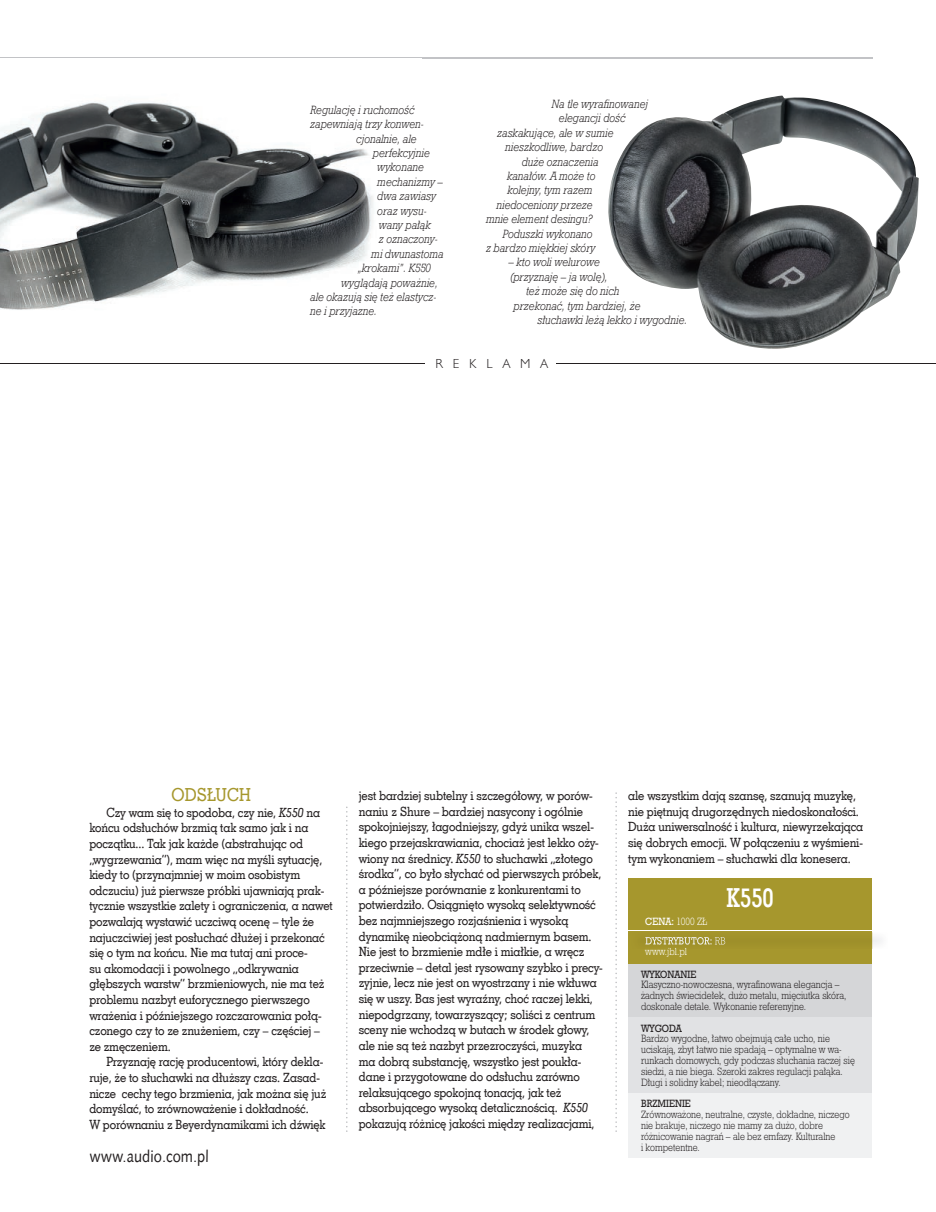
<style>
.page{position:relative;width:936px;height:1212px;background:#fff}
.page>*{position:absolute;margin:0;border:0;box-sizing:border-box;transform-origin:0 0}
.t1{font:26.25px "Geo Slab 703 Bd EU";color:#fff;scale:.8 1}
.t2{font:18px "Geo Slab 703 Md EU";color:#a6972d;scale:.9 1}
.t3{font:16.5px "Humanst 531 EU";color:#231f20;scale:.9 1}
.t4{font:12.75px/15.6px "Geo Slab 703 Md EU";letter-spacing:-.01em;color:#231f20;scale:.9 1}
.t5{font:italic 12px "Geo Slab 712 Lt EU";color:#231f20;scale:.9 1}
.t6{font:300 12px "Humanst 521 Lt PL";color:#231f20}
.t7{font:9px/10.8px "Geo Slb 712 Lt PL";color:#231f20;scale:.9 1}
.t8{font:9px "Geo Slb 712 Md PL";color:#231f20;scale:.9 1}
.t9{font:9px "Geo Slb 712 Lt PL";color:#fff;scale:.9 1}
.s1{font-style:italic}
.s2{font-family:"Geo Slb 712 Md PL"}
</style>
<div class="page">
<hr style="left:0;top:58px;width:872px;height:1px;background:#c2c3c6">
<hr style="left:0;top:363px;width:935px;height:1px;background:#231f20">
<div style="left:425px;top:357px;width:130px;height:13px;background:#fff"></div>
<div style="left:628px;top:1001px;width:244px;height:157px;background:#f0f1f2"></div>
<div style="left:628px;top:963px;width:244px;height:129px;background:#e1e2e4"></div>
<div style="left:628px;top:963px;width:244px;height:54px;background:#d5d6d8"></div>
<div style="left:628px;top:878px;width:244px;height:85px;background:#a6972d"></div>
<img style="left:645px;top:932px;width:236px;height:17px">
<img style="left:645px;top:937px;width:66px;height:7px">
<svg style="left:714px;top:937px;width:11px;height:7px"></svg>
<img style="left:645px;top:948px;width:41px;height:1px">
<hr style="left:628px;top:930px;width:244px;height:1px;background:#fff">
<svg style="left:346px;top:806px;width:1px;height:326px"></svg>
<svg style="left:615px;top:792px;width:2px;height:340px"></svg>
<img style="left:608px;top:96px;width:310px;height:253px">
<img style="left:0;top:58px;width:421px;height:252px">
<p class="t5" style="left:310px;top:102px;width:117px">Regulację i ruchomość</p>
<p class="t5" style="left:310px;top:117px;width:128px">zapewniają trzy konwen-</p>
<p class="t5" style="left:356px;top:131px;width:68px">cjonalnie, ale</p>
<p class="t5" style="left:373px;top:145px;width:65px">perfekcyjnie</p>
<p class="t5" style="left:377px;top:160px;width:53px">wykonane</p>
<p class="t5" style="left:377px;top:174px;width:74px">mechanizmy –</p>
<p class="t5" style="left:377px;top:189px;width:67px">dwa zawiasy</p>
<p class="t5" style="left:377px;top:203px;width:56px">oraz wysu-</p>
<p class="t5" style="left:379px;top:217px;width:59px">wany pałąk</p>
<p class="t5" style="left:379px;top:232px;width:67px">z oznaczony-</p>
<p class="t5" style="left:371px;top:246px;width:82px">mi dwunastoma</p>
<p class="t5" style="left:358px;top:261px;width:82px">„krokami”. K550</p>
<p class="t5" style="left:341px;top:275px;width:108px">wyglądają poważnie,</p>
<p class="t5" style="left:310px;top:289px;width:142px">ale okazują się też elastycz-</p>
<p class="t5" style="left:310px;top:304px;width:75px">ne i przyjazne.</p>
<p class="t5" style="left:551px;top:96px;width:109px">Na tle wyrafinowanej</p>
<p class="t5" style="left:559px;top:111px;width:75px">elegancji dość</p>
<p class="t5" style="left:497px;top:125px;width:131px">zaskakujące, ale w sumie</p>
<p class="t5" style="left:505px;top:140px;width:110px">nieszkodliwe, bardzo</p>
<p class="t5" style="left:522px;top:154px;width:87px">duże oznaczenia</p>
<p class="t5" style="left:507px;top:168px;width:100px">kanałów. A może to</p>
<p class="t5" style="left:507px;top:183px;width:96px">kolejny, tym razem</p>
<p class="t5" style="left:497px;top:197px;width:108px">niedoceniony przeze</p>
<p class="t5" style="left:486px;top:212px;width:120px">mnie element desingu?</p>
<p class="t5" style="left:502px;top:226px;width:102px">Poduszki wykonano</p>
<p class="t5" style="left:486px;top:240px;width:123px">z bardzo miękkiej skóry</p>
<p class="t5" style="left:508px;top:255px;width:103px">– kto woli welurowe</p>
<p class="t5" style="left:510px;top:269px;width:110px">(przyznaję – ja wolę),</p>
<p class="t5" style="left:526px;top:284px;width:105px">też może się do nich</p>
<p class="t5" style="left:514px;top:298px;width:143px">przekonać, tym bardziej, że</p>
<p class="t5" style="left:537px;top:312px;width:168px">słuchawki leżą lekko i wygodnie.</p>
<p class="t6" style="left:435px;top:356px;width:114px">R E K L A M A</p>
<h2 class="t2" style="left:171px;top:784px;width:90px">ODSŁUCH</h2>
<p class="t4" style="left:89px;top:804px;width:272px;text-indent:17px">Czy wam się to spodoba, czy nie, <span class="s1">K550</span> na końcu odsłuchów brzmią tak samo jak i na początku... Tak jak każde (abstrahując od „wygrzewania”), mam więc na myśli sytuację, kiedy to (przynajmniej w moim osobistym odczuciu) już pierwsze próbki ujawniają prak&shy;tycznie wszystkie zalety i ograniczenia, a nawet pozwalają wystawić uczciwą ocenę – tyle że najuczciwiej jest posłuchać dłużej i przekonać się o tym na końcu. Nie ma tutaj ani proce-<br>su akomodacji i powolnego „odkrywania głębszych warstw” brzmieniowych, nie ma też problemu nazbyt euforycznego pierwszego wrażenia i późniejszego rozczarowania połą&shy;czonego czy to ze znużeniem, czy – częściej – ze zmęczeniem.</p>
<p class="t4" style="left:89px;top:1054px;width:265px;text-indent:17px">Przyznaję rację producentowi, który dekla&shy;ruje, że to słuchawki na dłuższy czas. Zasad&shy;nicze cechy tego brzmienia, jak można się już domyślać, to zrównoważenie i dokładność.<br>W porównaniu z Beyerdynamikami ich dźwięk</p>
<p class="t3" style="left:89px;top:1146px;width:134px">www.audio.com.pl</p>
<p class="t4" style="left:359px;top:788px;width:272px">jest bardziej subtelny i szczegółowy, w porów&shy;naniu z Shure – bardziej nasycony i ogólnie spokojniejszy, łagodniejszy, gdyż unika wszel&shy;kiego przejaskrawiania, chociaż jest lekko oży&shy;wiony na średnicy. <span class="s1">K550</span> to słuchawki „złotego środka”, co było słychać od pierwszych próbek, a późniejsze porównanie z konkurentami to potwierdziło. Osiągnięto wysoką selektywność bez najmniejszego rozjaśnienia i wysoką dynamikę nieobciążoną nadmiernym basem.<br>Nie jest to brzmienie mdłe i miałkie, a wręcz przeciwnie – detal jest rysowany szybko i precy&shy;zyjnie, lecz nie jest on wyostrzany i nie wkłuwa się w uszy. Bas jest wyraźny, choć raczej lekki, niepodgrzany, towarzyszący; soliści z centrum sceny nie wchodzą w butach w środek głowy, ale nie są też nazbyt przezroczyści, muzyka<br>ma dobrą substancję, wszystko jest poukła&shy;dane i przygotowane do odsłuchu zarówno relaksującego spokojną tonacją, jak też absorbującego wysoką detalicznością. <span class="s1">K550 </span>pokazują różnicę jakości między realizacjami,</p>
<p class="t4" style="left:628px;top:788px;width:263px">ale wszystkim dają szansę, szanują muzykę, nie piętnują drugorzędnych niedoskonałości.<br>Duża uniwersalność i kultura, niewyrzekająca się dobrych emocji. W połączeniu z wyśmieni&shy;tym wykonaniem – słuchawki dla konesera.</p>
<h1 class="t1" style="left:726px;top:881px;width:61px">K550</h1>
<p class="t9" style="left:645px;top:915px;width:71px"><span class="s2">CENA:</span> 1000 ZŁ</p>
<p class="t9" style="left:645px;top:945px;width:48px">www.jbl.pl</p>
<p class="t8" style="left:641px;top:967px;width:63px">WYKONANIE</p>
<p class="t7" style="left:641px;top:979px;width:230px">Klasyczno-nowoczesna, wyrafinowana elegancja – żadnych świecidełek, dużo metalu, mięciutka skóra, doskonałe detale. Wykonanie referenyjne.</p>
<p class="t8" style="left:641px;top:1021px;width:47px">WYGODA</p>
<p class="t7" style="left:641px;top:1033px;width:239px">Bardzo wygodne, łatwo obejmują całe ucho, nie uciskają, zbyt łatwo nie spadają – optymalne w wa&shy;runkach domowych, gdy podczas słuchania raczej się siedzi, a nie biega. Szeroki zakres regulacji pałąka.<br>Długi i solidny kabel; nieodłączany.</p>
<p class="t8" style="left:641px;top:1097px;width:57px">BRZMIENIE</p>
<p class="t7" style="left:641px;top:1109px;width:233px">Zrównoważone, neutralne, czyste, dokładne, niczego nie brakuje, niczego nie mamy za dużo, dobre różnicowanie nagrań – ale bez emfazy. Kulturalne<br>i kompetentne.</p>
</div>
